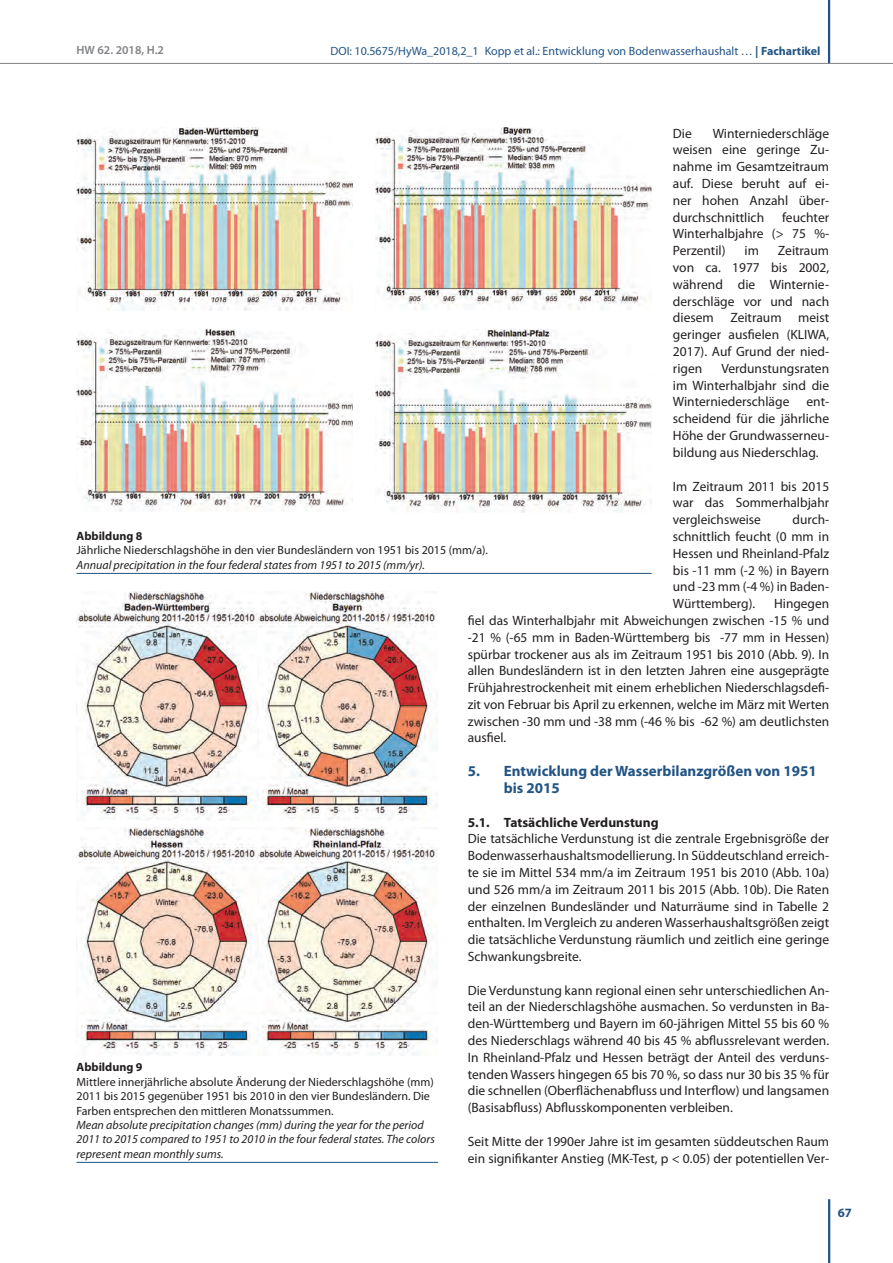
<style>
.page{position:relative;width:893px;height:1263px;background:#fff}
.page>*{position:absolute;margin:0;border:0;box-sizing:border-box;transform-origin:0 0}
.t1{font:700 15px/16.8px "Myriad Pro";color:#235484}
.t2{font:13.5px/16.8px "Myriad Pro";color:#231f20;text-align:justify}
.t3{font:700 13.5px "Myriad Pro";color:#231f20}
.t4{font:700 12.75px "Myriad Pro";color:#235484}
.t5{font:12px/14.4px "Myriad Pro";color:#231f20}
.t6{font:italic 12px/14.4px "Myriad Pro";color:#231f20}
.t7{font:12px "Myriad Pro";color:#235484}
.t8{font:700 12px "Myriad Pro";color:#231f20}
.t9{font:600 12px "Myriad Pro";color:#808285}
.s1{font-weight:700}
</style>
<div class="page">
<hr style="left:828px;top:1199px;width:2px;height:64px;background:#235484">
<hr style="left:828px;top:0;width:2px;height:64px;background:#235484">
<hr style="left:0;top:63px;width:893px;height:1px;background:#808285">
<img style="left:77px;top:128px;width:276px;height:183px">
<hr style="left:77px;top:573px;width:575px;height:1px;background:#235484">
<img style="left:375px;top:128px;width:277px;height:182px">
<img style="left:77px;top:329px;width:276px;height:183px">
<img style="left:375px;top:330px;width:277px;height:183px">
<img style="left:77px;top:592px;width:361px;height:228px">
<hr style="left:77px;top:1162px;width:361px;height:1px;background:#235484">
<img style="left:77px;top:827px;width:361px;height:228px">
<p class="t9" style="left:77px;top:42px;width:89px">HW 62. 2018, H.2</p>
<p class="t7" style="left:330px;top:43px;width:492px">DOI: 10.5675/HyWa_2018,2_1 Kopp et al.: Entwicklung von Bodenwasserhaushalt … <span class="s1">| Fachartikel</span></p>
<p class="t2" style="left:673px;top:125px;width:158px;text-indent:40px">Winterniederschläge weisen eine geringe Zu&shy;nahme im Gesamtzeitraum auf. Diese beruht auf ei&shy;ner hohen Anzahl über&shy;durchschnittlich</p>
<p class="t2" style="left:673px;top:125px;width:20px">Die</p>
<p class="t2" style="left:673px;top:209px;width:158px;text-indent:109px">feuchter Winterhalbjahre (&gt; 75 %- Perzentil)</p>
<p class="t2" style="left:673px;top:242px;width:158px;text-indent:105px">Zeitraum von ca. 1977 bis 2002, während die Winternie&shy;derschläge vor und nach diesem Zeitraum meist geringer ausfielen (KLIWA, 2017). Auf Grund der nied&shy;rigen</p>
<p class="t2" style="left:745px;top:242px;width:16px">im</p>
<p class="t2" style="left:673px;top:360px;width:158px;text-indent:49px">Verdunstungsraten im Winterhalbjahr sind die Winterniederschläge</p>
<p class="t2" style="left:673px;top:393px;width:158px;text-indent:134px">ent&shy;scheidend für die jährliche Höhe der Grundwasserneu&shy;bildung aus Niederschlag.</p>
<p class="t2" style="left:673px;top:477px;width:158px">Im Zeitraum 2011 bis 2015 war das Sommerhalbjahr vergleichsweise</p>
<p class="t2" style="left:673px;top:511px;width:158px;text-indent:120px">durch&shy;schnittlich feucht (0 mm in Hessen und Rheinland-Pfalz bis -11 mm (-2 %) in Bayern und -23 mm (-4 %) in Baden-Württemberg).</p>
<p class="t8" style="left:77px;top:528px;width:68px">Abbildung 8</p>
<p class="t5" style="left:77px;top:543px;width:413px">Jährliche Niederschlagshöhe in den vier Bundesländern von 1951 bis 2015 (mm/a).</p>
<p class="t6" style="left:77px;top:557px;width:350px">Annual precipitation in the four federal states from 1951 to 2015 (mm/yr).</p>
<p class="t2" style="left:468px;top:595px;width:363px;text-indent:306px">Hingegen fiel das Winterhalbjahr mit Abweichungen zwischen -15 % und -21 % (-65 mm in Baden-Württemberg bis -77 mm in Hessen) spürbar trockener aus als im Zeitraum 1951 bis 2010 (Abb. 9). In allen Bundesländern ist in den letzten Jahren eine ausgeprägte Frühjahrestrockenheit mit einem erheblichen Niederschlagsdefi&shy;zit von Februar bis April zu erkennen, welche im März mit Werten zwischen -30 mm und -38 mm (-46 % bis -62 %) am deutlichsten ausfiel.</p>
<p class="t1" style="left:504px;top:762px;width:314px;text-indent:-36px">5. Entwicklung der Wasserbilanzgrößen von 1951 bis 2015</p>
<p class="t3" style="left:468px;top:813px;width:192px">5.1. Tatsächliche Verdunstung</p>
<p class="t2" style="left:468px;top:830px;width:363px">Die tatsächliche Verdunstung ist die zentrale Ergebnisgröße der Bodenwasserhaushaltsmodellierung. In Süddeutschland erreich&shy;te sie im Mittel 534 mm/a im Zeitraum 1951 bis 2010 (Abb. 10a) und 526 mm/a im Zeitraum 2011 bis 2015 (Abb. 10b). Die Raten der einzelnen Bundesländer und Naturräume sind in Tabelle 2 enthalten. Im Vergleich zu anderen Wasserhaushaltsgrößen zeigt die tatsächliche Verdunstung räumlich und zeitlich eine geringe Schwankungsbreite.</p>
<p class="t2" style="left:468px;top:981px;width:363px">Die Verdunstung kann regional einen sehr unterschiedlichen An&shy;teil an der Niederschlagshöhe ausmachen. So verdunsten in Ba&shy;den-Württemberg und Bayern im 60-jährigen Mittel 55 bis 60 % des Niederschlags während 40 bis 45 % abflussrelevant werden.<br>In Rheinland-Pfalz und Hessen beträgt der Anteil des verduns&shy;tenden Wassers hingegen 65 bis 70 %, so dass nur 30 bis 35 % für die schnellen (Oberflächenabfluss und Interflow) und langsamen (Basisabfluss) Abflusskomponenten verbleiben.</p>
<p class="t2" style="left:468px;top:1132px;width:363px">Seit Mitte der 1990er Jahre ist im gesamten süddeutschen Raum ein signifikanter Anstieg (MK-Test, p &lt; 0.05) der potentiellen Ver-</p>
<p class="t8" style="left:77px;top:1059px;width:68px">Abbildung 9</p>
<p class="t5" style="left:77px;top:1074px;width:359px">Mittlere innerjährliche absolute Änderung der Niederschlagshöhe (mm)<br>2011 bis 2015 gegenüber 1951 bis 2010 in den vier Bundesländern. Die<br>Farben entsprechen den mittleren Monatssummen.</p>
<p class="t6" style="left:77px;top:1117px;width:360px">Mean absolute precipitation changes (mm) during the year for the period<br>2011 to 2015 compared to 1951 to 2010 in the four federal states. The colors represent mean monthly sums.</p>
<p class="t4" style="left:838px;top:1205px;width:16px">67</p>
</div>
